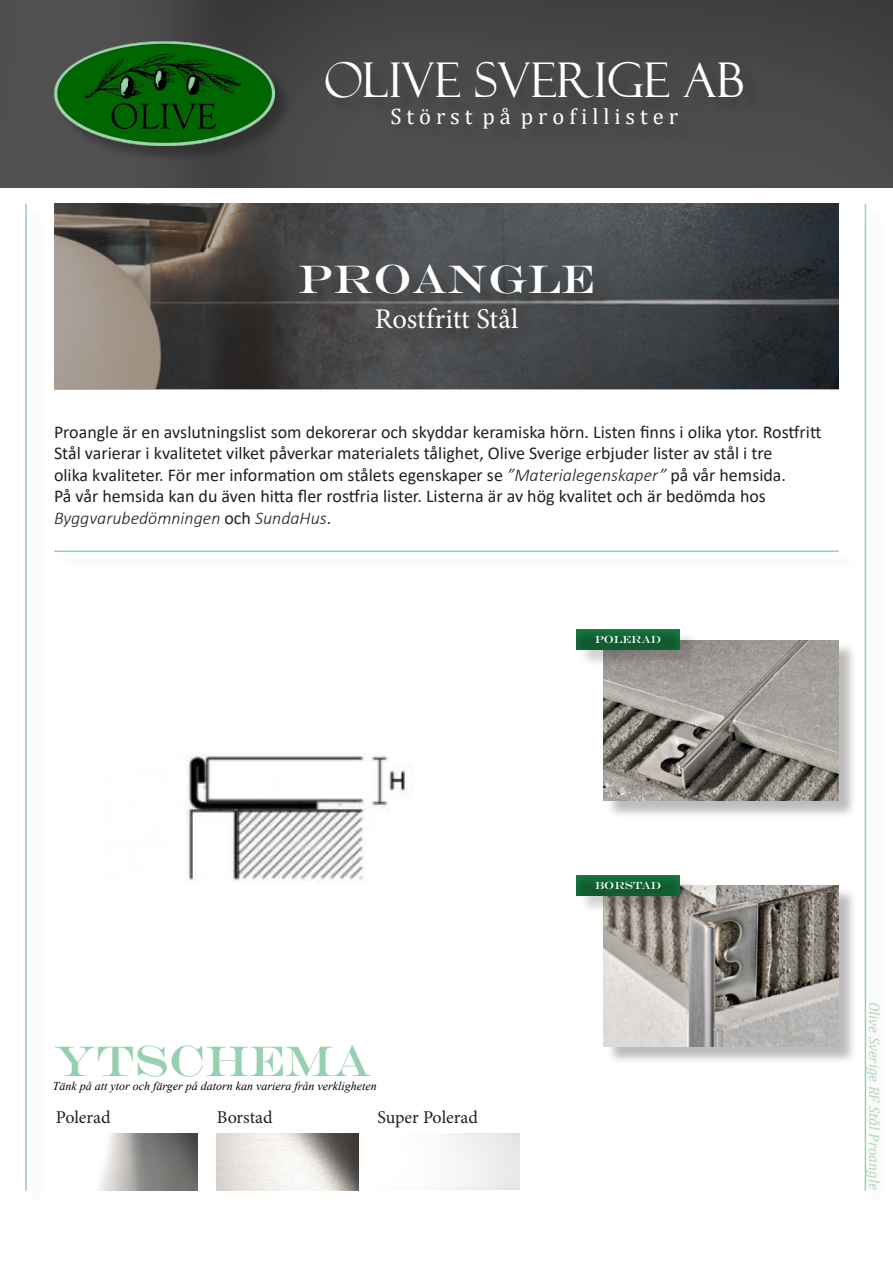
<style>
.page{position:relative;width:893px;height:1263px;background:#fff}
.page>*{position:absolute;margin:0;border:0;box-sizing:border-box;transform-origin:0 0}
.t1{font:48px "Felix Titling";color:#fff}
.t2{font:43.5px "Engravers";color:#97d0ae}
.t3{font:40.5px "Engravers";color:#fff}
.t4{font:28.5px "Minion Pro";letter-spacing:.005em;color:#fff}
.t5{font:22.5px "Cambria";color:#fff}
.t6{font:18px/21.6px "Calibri";color:#231f20}
.t7{font:18px "Minion Pro";color:#231f20}
.t8{font:italic 15px "Cambria";color:#add9bd}
.t9{font:italic 12px "Times New Roman";color:#000}
.t10{font:10.5px "Engravers";color:#fff}
.s1{font-weight:300;font-style:italic}
</style>
<div class="page">
<img style="left:0;top:0;width:893px;height:187px">
<div style="left:328px;top:64px;width:433px;height:83px;background:#4a4a4a"></div>
<div style="left:56px;top:44px;width:237px;height:120px;background:#231f20;opacity:.5"></div>
<img style="left:54px;top:42px;width:220px;height:103px">
<svg style="left:54px;top:204px;width:785px;height:186px;background:#4c4c4c"></svg>
<div style="left:303px;top:267px;width:308px;height:80px;background:#231f20;opacity:.3"></div>
<div style="left:606px;top:642px;width:252px;height:177px;background:#231f20;opacity:.3"></div>
<img style="left:604px;top:640px;width:235px;height:160px">
<div style="left:606px;top:887px;width:252px;height:178px;background:#231f20;opacity:.3"></div>
<img style="left:604px;top:885px;width:235px;height:161px">
<hr style="left:54px;top:551px;width:785px;height:1px;background:#97d0ae">
<hr style="left:865px;top:204px;width:1px;height:987px;background:#97d0ae">
<hr style="left:25px;top:204px;width:2px;height:987px;background:#97d0ae">
<div style="left:579px;top:631px;width:120px;height:37px;background:#231f20;opacity:.2"></div>
<div style="left:574px;top:627px;width:106px;height:24px;background:#97d0ae;opacity:.25"></div>
<div style="left:579px;top:877px;width:120px;height:37px;background:#231f20;opacity:.2"></div>
<div style="left:574px;top:873px;width:106px;height:24px;background:#97d0ae;opacity:.25"></div>
<img style="left:186px;top:755px;width:226px;height:128px">
<img style="left:99px;top:1134px;width:99px;height:57px">
<img style="left:217px;top:1134px;width:141px;height:57px">
<p class="t1" style="left:324px;top:53px;width:422px">OLIVE SVERIGE AB</p>
<p class="t5" style="left:390px;top:103px;width:289px">S t ö r s t p å p r o f i l l i s t e r</p>
<p class="t3" style="left:299px;top:255px;width:297px">PROANGLE</p>
<p class="t4" style="left:375px;top:299px;width:145px">Rostfritt Stål</p>
<p class="t6" style="left:54px;top:420px;width:769px">Proangle är en avslutningslist som dekorerar och skyddar keramiska hörn. Listen finns i olika ytor. Rostfritt Stål varierar i kvalitetet vilket påverkar materialets tålighet, Olive Sverige erbjuder lister av stål i tre<br>olika kvaliteter. För mer information om stålets egenskaper se <span class="s1">”Materialegenskaper”</span> på vår hemsida.<br>På vår hemsida kan du även hitta fler rostfria lister. Listerna är av hög kvalitet och är bedömda hos <span class="s1">Byggvarubedömningen</span> och <span class="s1">SundaHus</span>.</p>
<p class="t10" style="left:595px;top:633px;width:68px">POLERAD</p>
<p class="t2" style="left:53px;top:1035px;width:320px">YTSCHEMA</p>
<p class="t9" style="left:53px;top:1078px;width:325px">Tänk på att ytor och färger på datorn kan variera från verkligheten</p>
<p class="t7" style="left:56px;top:1105px;width:56px">Polerad</p>
<p class="t7" style="left:217px;top:1105px;width:57px">Borstad</p>
<p class="t7" style="left:377px;top:1105px;width:102px">Super Polerad</p>
<p class="t10" style="left:595px;top:879px;width:68px">BORSTAD</p>
<p class="t8" style="left:885px;top:1002px;width:189px;rotate:90deg">Olive Sverige RF Stål Proangle</p>
</div>
